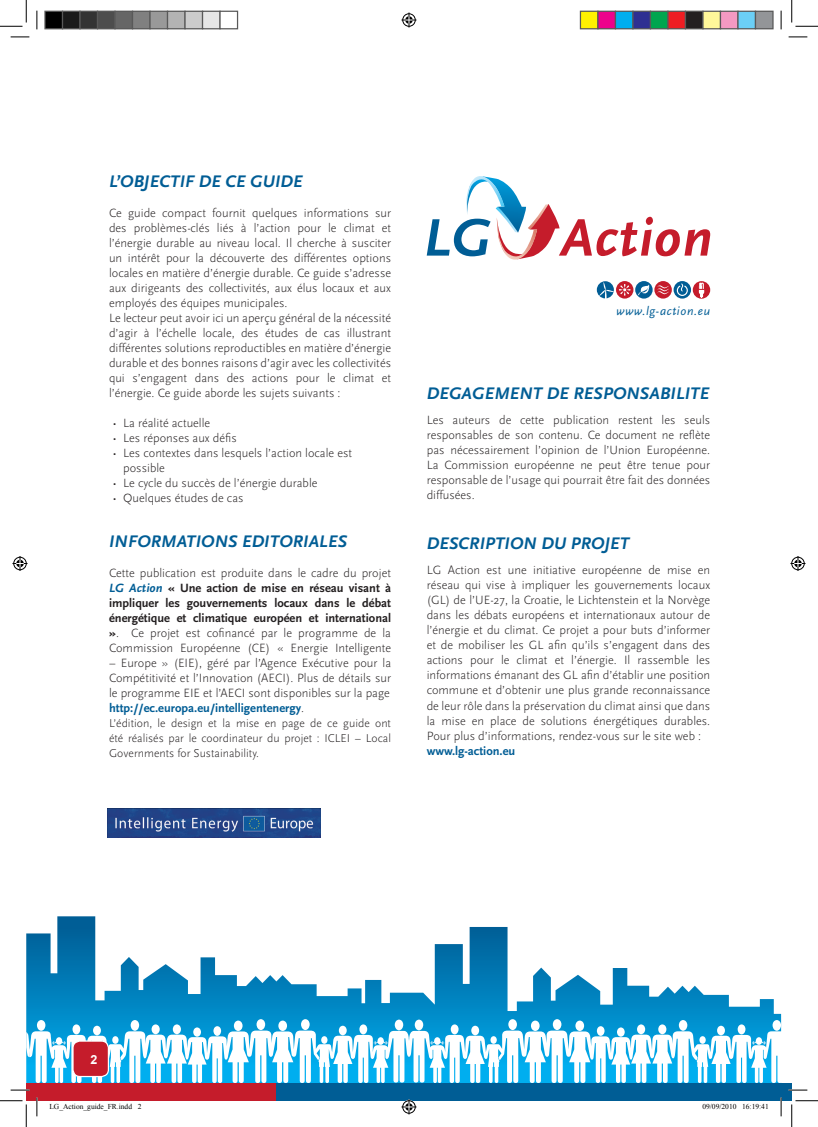
<style>
.page{position:relative;width:818px;height:1127px;background:#fff}
.page>*{position:absolute;margin:0;border:0;box-sizing:border-box;transform-origin:0 0}
.heading_1{font:italic 700 17.5px "Scala Sans Pro";letter-spacing:.01em;color:#005d95}
.bullet_list{font:300 12.5px/15px "Scala Sans Pro";color:#231f20;text-align:justify}
.t1{font:700 12.5px "Scala Sans Pro";color:#005d95}
.t2{font:italic 12.5px "Scala Sans Pro";letter-spacing:.05em;color:#005d95}
.t3{font:700 12.5px "Arial";color:#fff}
.t4{font:300 11.88px/15px "Scala Sans Pro";color:#231f20;text-align:justify}
.t5{font:7.5px "Times New Roman";color:#000}
.s1{font-weight:700;font-style:italic;color:#005d95}
.s2{font-weight:700}
.s3{font-weight:300;color:#231f20}
</style>
<div class="page">
<div style="left:276px;top:1082px;width:516px;height:18px;background:#005d95"></div>
<div style="left:26px;top:1082px;width:250px;height:18px;background:#c51c2b"></div>
<svg style="left:26px;top:916px;width:755px;height:102px"></svg>
<svg style="left:26px;top:1018px;width:756px;height:64px"></svg>
<div style="left:73px;top:1040px;width:35px;height:36px;background:#c51c2b;border-radius:7px"></div>
<div style="left:72px;top:1040px;width:37px;height:36px;border:1px solid #fff;border-radius:7px"></div>
<img style="left:108px;top:808px;width:212px;height:29px">
<svg style="left:427px;top:176px;width:283px;height:84px"></svg>
<div style="left:597px;top:281px;width:17px;height:17px;background:#005d95;border-radius:50%"></div>
<svg style="left:635px;top:281px;width:18px;height:17px"></svg>
<svg style="left:638px;top:283px;width:12px;height:13px"></svg>
<svg style="left:673px;top:281px;width:18px;height:17px"></svg>
<svg style="left:676px;top:283px;width:12px;height:13px"></svg>
<div style="left:616px;top:281px;width:17px;height:17px;background:#c51c2b;border-radius:50%"></div>
<svg style="left:599px;top:282px;width:31px;height:16px"></svg>
<div style="left:693px;top:281px;width:17px;height:17px;background:#c51c2b;border-radius:50%"></div>
<svg style="left:698px;top:282px;width:6px;height:16px"></svg>
<div style="left:654px;top:281px;width:18px;height:17px;background:#c51c2b;border-radius:50%"></div>
<svg style="left:657px;top:285px;width:12px;height:9px"></svg>
<svg style="left:11px;top:36px;width:18px;height:2px"></svg>
<svg style="left:788px;top:36px;width:19px;height:2px"></svg>
<svg style="left:11px;top:1089px;width:18px;height:1px"></svg>
<svg style="left:788px;top:1089px;width:19px;height:1px"></svg>
<svg style="left:36px;top:11px;width:2px;height:18px"></svg>
<svg style="left:36px;top:1097px;width:2px;height:18px"></svg>
<svg style="left:780px;top:11px;width:2px;height:18px"></svg>
<svg style="left:780px;top:1097px;width:2px;height:18px"></svg>
<svg style="left:0;top:0;width:27px;height:27px"></svg>
<svg style="left:0;top:1100px;width:27px;height:26px"></svg>
<svg style="left:791px;top:0;width:27px;height:27px"></svg>
<svg style="left:791px;top:1100px;width:27px;height:26px"></svg>
<svg style="left:401px;top:13px;width:15px;height:15px"></svg>
<svg style="left:401px;top:1099px;width:15px;height:15px"></svg>
<svg style="left:13px;top:556px;width:15px;height:15px"></svg>
<svg style="left:790px;top:556px;width:15px;height:15px"></svg>
<div style="left:45px;top:11px;width:18px;height:18px;background:#000"></div>
<div style="left:44px;top:11px;width:19px;height:18px;border:1px solid #595959"></div>
<div style="left:63px;top:11px;width:17px;height:18px;background:#1a1a1a"></div>
<div style="left:62px;top:11px;width:19px;height:18px;border:1px solid #595959"></div>
<div style="left:80px;top:11px;width:18px;height:18px;background:#333"></div>
<div style="left:79px;top:11px;width:19px;height:18px;border:1px solid #595959"></div>
<div style="left:98px;top:11px;width:17px;height:18px;background:#4d4d4d"></div>
<div style="left:97px;top:11px;width:19px;height:18px;border:1px solid #595959"></div>
<div style="left:115px;top:11px;width:18px;height:18px;background:#666"></div>
<div style="left:114px;top:11px;width:19px;height:18px;border:1px solid #595959"></div>
<div style="left:133px;top:11px;width:17px;height:18px;background:#808080"></div>
<div style="left:132px;top:11px;width:19px;height:18px;border:1px solid #595959"></div>
<div style="left:150px;top:11px;width:18px;height:18px;background:#999"></div>
<div style="left:149px;top:11px;width:19px;height:18px;border:1px solid #595959"></div>
<div style="left:168px;top:11px;width:17px;height:18px;background:#b3b3b3"></div>
<div style="left:167px;top:11px;width:19px;height:18px;border:1px solid #595959"></div>
<div style="left:185px;top:11px;width:18px;height:18px;background:#ccc"></div>
<div style="left:184px;top:11px;width:19px;height:18px;border:1px solid #595959"></div>
<div style="left:203px;top:11px;width:17px;height:18px;background:#e6e6e6"></div>
<div style="left:202px;top:11px;width:19px;height:18px;border:1px solid #595959"></div>
<div style="left:219px;top:11px;width:19px;height:18px;border:1px solid #595959"></div>
<div style="left:580px;top:11px;width:18px;height:18px;background:#fff101"></div>
<div style="left:580px;top:11px;width:18px;height:18px;border:1px solid #595959"></div>
<div style="left:598px;top:11px;width:17px;height:18px;background:#ed028c"></div>
<div style="left:597px;top:11px;width:19px;height:18px;border:1px solid #595959"></div>
<div style="left:615px;top:11px;width:18px;height:18px;background:#00aeef"></div>
<div style="left:615px;top:11px;width:18px;height:18px;border:1px solid #595959"></div>
<div style="left:633px;top:11px;width:17px;height:18px;background:#2e3092"></div>
<div style="left:632px;top:11px;width:19px;height:18px;border:1px solid #595959"></div>
<div style="left:650px;top:11px;width:18px;height:18px;background:#00a54f"></div>
<div style="left:650px;top:11px;width:18px;height:18px;border:1px solid #595959"></div>
<div style="left:668px;top:11px;width:17px;height:18px;background:#ee1d23"></div>
<div style="left:667px;top:11px;width:19px;height:18px;border:1px solid #595959"></div>
<div style="left:685px;top:11px;width:18px;height:18px;background:#231f20"></div>
<div style="left:685px;top:11px;width:18px;height:18px;border:1px solid #595959"></div>
<div style="left:703px;top:11px;width:17px;height:18px;background:#fff79a"></div>
<div style="left:702px;top:11px;width:19px;height:18px;border:1px solid #595959"></div>
<div style="left:720px;top:11px;width:18px;height:18px;background:#f499c2"></div>
<div style="left:720px;top:11px;width:18px;height:18px;border:1px solid #595959"></div>
<div style="left:738px;top:11px;width:17px;height:18px;background:#6bcff6"></div>
<div style="left:737px;top:11px;width:19px;height:18px;border:1px solid #595959"></div>
<div style="left:755px;top:11px;width:18px;height:18px;background:#939598"></div>
<div style="left:755px;top:11px;width:18px;height:18px;border:1px solid #595959"></div>
<p class="heading_1" style="left:109px;top:171px;width:195px">L’OBJECTIF DE CE GUIDE</p>
<p class="bullet_list" style="left:109px;top:205px;width:284px">Ce guide compact fournit quelques informations sur des problèmes-clés liés à l’action pour le climat et l’énergie durable au niveau local. Il cherche à susciter un intérêt pour la découverte des différentes options locales en matière d’énergie durable. Ce guide s’adresse aux dirigeants des collectivités, aux élus locaux et aux employés des équipes municipales.</p>
<p class="bullet_list" style="left:109px;top:310px;width:284px">Le lecteur peut avoir ici un aperçu général de la nécessité d’agir à l’échelle locale, des études de cas illustrant différentes solutions reproductibles en matière d’énergie durable et des bonnes raisons d’agir avec les collectivités qui s’engagent dans des actions pour le climat et l’énergie. Ce guide aborde les sujets suivants :</p>
<p class="bullet_list" style="left:113px;top:415px;width:99px">• La réalité actuelle</p>
<p class="bullet_list" style="left:113px;top:430px;width:126px">• Les réponses aux défis</p>
<p class="bullet_list" style="left:123px;top:445px;width:230px;text-indent:-11px">• Les contextes dans lesquels l’action locale est possible</p>
<p class="bullet_list" style="left:113px;top:475px;width:206px">• Le cycle du succès de l’énergie durable</p>
<p class="bullet_list" style="left:113px;top:490px;width:132px">• Quelques études de cas</p>
<p class="heading_1" style="left:109px;top:531px;width:239px">INFORMATIONS EDITORIALES</p>
<p class="bullet_list" style="left:109px;top:565px;width:284px">Cette publication est produite dans le cadre du projet <span class="s1">LG Action</span> <span class="s2">« Une action de mise en réseau visant à impliquer les gouvernements locaux dans le débat énergétique et climatique européen et international »</span>. Ce projet est cofinancé par le programme de la Commission Européenne (CE) « Energie Intelligente</p>
<p class="bullet_list" style="left:109px;top:655px;width:284px">– Europe » (EIE), géré par l’Agence Exécutive pour la Compétitivité et l’Innovation (AECI). Plus de détails sur le programme EIE et l’AECI sont disponibles sur la page</p>
<p class="t1" style="left:109px;top:700px;width:197px">http://ec.europa.eu/intelligentenergy<span class="s3">.</span></p>
<p class="t4" style="left:109px;top:716px;width:284px">L’édition, le design et la mise en page de ce guide ont été réalisés par le coordinateur du projet : ICLEI – Local Governments for Sustainability.</p>
<p class="t2" style="left:616px;top:303px;width:95px">www.lg-action.eu</p>
<p class="heading_1" style="left:427px;top:382px;width:284px">DEGAGEMENT DE RESPONSABILITE</p>
<p class="bullet_list" style="left:427px;top:413px;width:285px">Les auteurs de cette publication restent les seuls responsables de son contenu. Ce document ne reflète pas nécessairement l’opinion de l’Union Européenne.<br>La Commission européenne ne peut être tenue pour responsable de l’usage qui pourrait être fait des données diffusées.</p>
<p class="heading_1" style="left:427px;top:532px;width:204px">DESCRIPTION DU PROJET</p>
<p class="bullet_list" style="left:427px;top:562px;width:285px">LG Action est une initiative européenne de mise en réseau qui vise à impliquer les gouvernements locaux (GL) de l’UE-27, la Croatie, le Lichtenstein et la Norvège dans les débats européens et internationaux autour de l’énergie et du climat. Ce projet a pour buts d’informer et de mobiliser les GL afin qu’ils s’engagent dans des actions pour le climat et l’énergie. Il rassemble les informations émanant des GL afin d’établir une position commune et d’obtenir une plus grande reconnaissance de leur rôle dans la préservation du climat ainsi que dans la mise en place de solutions énergétiques durables.<br>Pour plus d’informations, rendez-vous sur le site web :</p>
<p class="t1" style="left:427px;top:743px;width:90px">www.lg-action.eu</p>
<p class="t3" style="left:90px;top:1050px;width:8px">2</p>
<p class="t5" style="left:49px;top:1100px;width:94px">LG_Action_guide_FR.indd 2</p>
<p class="t5" style="left:702px;top:1100px;width:68px">09/09/2010 16:19:41</p>
</div>
